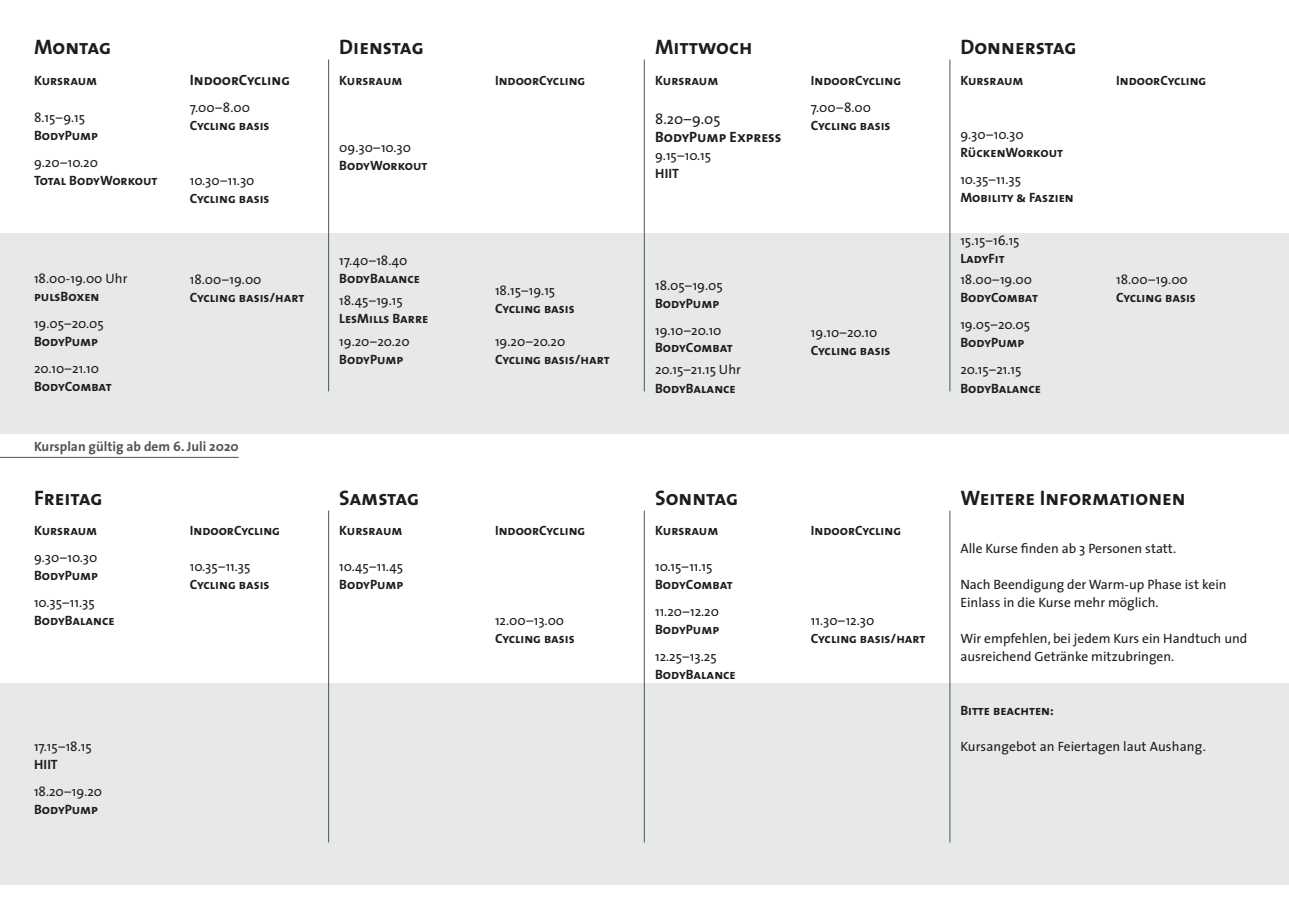
<style>
.page{position:relative;width:1289px;height:919px;background:#fff}
.page>*{position:absolute;margin:0;border:0;box-sizing:border-box;transform-origin:0 0}
.Absatzformat_1{font:21px "The Sans Bold Caps";color:#1d1d1b}
.Absatzformat_1-2{font:15px "The Sans Bold Caps";color:#1d1d1b}
.Absatzformat_1-3{font:15px "The Sans";color:#1d1d1b}
.Absatzformat_1-4{font:13.5px/18px "The Sans";color:#1d1d1b}
.Absatzformat_1-5{font:13.5px "The Sans Bold Caps";color:#1d1d1b}
.t1{font:700 13.5px "The Sans";color:#505456}
</style>
<div class="page">
<div style="left:0;top:233px;width:1288px;height:201px;background:#e7e9e9"></div>
<div style="left:0;top:683px;width:1288px;height:201px;background:#e7e9e9"></div>
<hr style="left:0;top:457px;width:239px;height:1px;background:#505456">
<hr style="left:328px;top:60px;width:1px;height:331px;background:#505456">
<hr style="left:328px;top:510px;width:1px;height:332px;background:#505456">
<hr style="left:644px;top:60px;width:1px;height:331px;background:#505456">
<hr style="left:644px;top:510px;width:1px;height:332px;background:#505456">
<hr style="left:949px;top:60px;width:1px;height:331px;background:#505456">
<hr style="left:949px;top:510px;width:1px;height:332px;background:#505456">
<p class="Absatzformat_1" style="left:34px;top:29px;width:79px">Montag</p>
<p class="Absatzformat_1-5" style="left:34px;top:69px;width:65px">Kursraum</p>
<p class="Absatzformat_1-4" style="left:34px;top:108px;width:53px">8.15–9.15</p>
<p class="Absatzformat_1-5" style="left:34px;top:124px;width:66px">BodyPump</p>
<p class="Absatzformat_1-4" style="left:34px;top:153px;width:65px">9.20–10.20</p>
<p class="Absatzformat_1-5" style="left:34px;top:169px;width:125px">Total BodyWorkout</p>
<p class="Absatzformat_1-4" style="left:34px;top:269px;width:95px">18.00-19.00 Uhr</p>
<p class="Absatzformat_1-5" style="left:34px;top:285px;width:67px">pulsBoxen</p>
<p class="Absatzformat_1-4" style="left:34px;top:314px;width:71px">19.05–20.05</p>
<p class="Absatzformat_1-5" style="left:34px;top:330px;width:66px">BodyPump</p>
<p class="Absatzformat_1-4" style="left:34px;top:359px;width:67px">20.10–21.10</p>
<p class="Absatzformat_1-5" style="left:34px;top:375px;width:79px">BodyCombat</p>
<p class="Absatzformat_1-2" style="left:190px;top:67px;width:102px">IndoorCycling</p>
<p class="Absatzformat_1-4" style="left:190px;top:98px;width:62px">7.00–8.00</p>
<p class="Absatzformat_1-5" style="left:190px;top:114px;width:81px">Cycling basis</p>
<p class="Absatzformat_1-4" style="left:190px;top:171px;width:66px">10.30–11.30</p>
<p class="Absatzformat_1-5" style="left:190px;top:187px;width:81px">Cycling basis</p>
<p class="Absatzformat_1-4" style="left:190px;top:270px;width:73px">18.00–19.00</p>
<p class="Absatzformat_1-5" style="left:190px;top:286px;width:116px">Cycling basis/hart</p>
<p class="t1" style="left:34px;top:435px;width:206px">Kursplan gültig ab dem 6. Juli 2020</p>
<p class="Absatzformat_1" style="left:34px;top:480px;width:70px">Freitag</p>
<p class="Absatzformat_1-5" style="left:34px;top:519px;width:65px">Kursraum</p>
<p class="Absatzformat_1-4" style="left:34px;top:548px;width:65px">9.30–10.30</p>
<p class="Absatzformat_1-5" style="left:34px;top:564px;width:66px">BodyPump</p>
<p class="Absatzformat_1-4" style="left:34px;top:593px;width:62px">10.35–11.35</p>
<p class="Absatzformat_1-5" style="left:34px;top:609px;width:82px">BodyBalance</p>
<p class="Absatzformat_1-5" style="left:190px;top:519px;width:92px">IndoorCycling</p>
<p class="Absatzformat_1-4" style="left:190px;top:557px;width:62px">10.35–11.35</p>
<p class="Absatzformat_1-5" style="left:190px;top:573px;width:81px">Cycling basis</p>
<p class="Absatzformat_1" style="left:339px;top:29px;width:86px">Dienstag</p>
<p class="Absatzformat_1-5" style="left:339px;top:69px;width:65px">Kursraum</p>
<p class="Absatzformat_1-4" style="left:339px;top:138px;width:73px">09.30–10.30</p>
<p class="Absatzformat_1-5" style="left:339px;top:154px;width:90px">BodyWorkout</p>
<p class="Absatzformat_1-4" style="left:339px;top:251px;width:70px">17.40–18.40</p>
<p class="Absatzformat_1-5" style="left:339px;top:267px;width:82px">BodyBalance</p>
<p class="Absatzformat_1-4" style="left:339px;top:291px;width:65px">18.45–19.15</p>
<p class="Absatzformat_1-5" style="left:339px;top:307px;width:90px">LesMills Barre</p>
<p class="Absatzformat_1-4" style="left:339px;top:332px;width:72px">19.20–20.20</p>
<p class="Absatzformat_1-5" style="left:339px;top:348px;width:66px">BodyPump</p>
<p class="Absatzformat_1" style="left:339px;top:480px;width:82px">Samstag</p>
<p class="Absatzformat_1-5" style="left:339px;top:519px;width:65px">Kursraum</p>
<p class="Absatzformat_1-4" style="left:339px;top:557px;width:65px">10.45–11.45</p>
<p class="Absatzformat_1-5" style="left:339px;top:573px;width:66px">BodyPump</p>
<p class="Absatzformat_1-4" style="left:34px;top:737px;width:59px">17.15–18.15</p>
<p class="Absatzformat_1-5" style="left:34px;top:753px;width:25px">HIIT</p>
<p class="Absatzformat_1-4" style="left:34px;top:782px;width:70px">18.20–19.20</p>
<p class="Absatzformat_1-5" style="left:34px;top:798px;width:66px">BodyPump</p>
<p class="Absatzformat_1-5" style="left:495px;top:69px;width:92px">IndoorCycling</p>
<p class="Absatzformat_1-4" style="left:495px;top:281px;width:62px">18.15–19.15</p>
<p class="Absatzformat_1-5" style="left:495px;top:297px;width:81px">Cycling basis</p>
<p class="Absatzformat_1-4" style="left:495px;top:332px;width:72px">19.20–20.20</p>
<p class="Absatzformat_1-5" style="left:495px;top:348px;width:116px">Cycling basis/hart</p>
<p class="Absatzformat_1" style="left:655px;top:29px;width:99px">Mittwoch</p>
<p class="Absatzformat_1-5" style="left:655px;top:69px;width:65px">Kursraum</p>
<p class="Absatzformat_1-3" style="left:655px;top:106px;width:67px">8.20–9.05</p>
<p class="Absatzformat_1-2" style="left:655px;top:124px;width:128px">BodyPump Express</p>
<p class="Absatzformat_1-4" style="left:655px;top:146px;width:58px">9.15–10.15</p>
<p class="Absatzformat_1-5" style="left:655px;top:162px;width:25px">HIIT</p>
<p class="Absatzformat_1-5" style="left:811px;top:69px;width:92px">IndoorCycling</p>
<p class="Absatzformat_1-4" style="left:811px;top:98px;width:62px">7.00–8.00</p>
<p class="Absatzformat_1-5" style="left:811px;top:114px;width:81px">Cycling basis</p>
<p class="Absatzformat_1-4" style="left:655px;top:276px;width:69px">18.05–19.05</p>
<p class="Absatzformat_1-5" style="left:655px;top:292px;width:66px">BodyPump</p>
<p class="Absatzformat_1-4" style="left:655px;top:321px;width:68px">19.10–20.10</p>
<p class="Absatzformat_1-5" style="left:655px;top:336px;width:79px">BodyCombat</p>
<p class="Absatzformat_1-4" style="left:655px;top:360px;width:87px">20.15–21.15 Uhr</p>
<p class="Absatzformat_1-5" style="left:655px;top:376px;width:82px">BodyBalance</p>
<p class="Absatzformat_1-4" style="left:811px;top:323px;width:68px">19.10–20.10</p>
<p class="Absatzformat_1-5" style="left:811px;top:339px;width:81px">Cycling basis</p>
<p class="Absatzformat_1" style="left:960px;top:29px;width:118px">Donnerstag</p>
<p class="Absatzformat_1-5" style="left:960px;top:69px;width:65px">Kursraum</p>
<p class="Absatzformat_1-4" style="left:960px;top:125px;width:65px">9.30–10.30</p>
<p class="Absatzformat_1-5" style="left:960px;top:141px;width:104px">RückenWorkout</p>
<p class="Absatzformat_1-4" style="left:960px;top:170px;width:62px">10.35–11.35</p>
<p class="Absatzformat_1-5" style="left:960px;top:186px;width:115px">Mobility &amp; Faszien</p>
<p class="Absatzformat_1-4" style="left:960px;top:231px;width:61px">15.15–16.15</p>
<p class="Absatzformat_1-5" style="left:960px;top:247px;width:46px">LadyFit</p>
<p class="Absatzformat_1-4" style="left:960px;top:270px;width:73px">18.00–19.00</p>
<p class="Absatzformat_1-5" style="left:960px;top:286px;width:79px">BodyCombat</p>
<p class="Absatzformat_1-4" style="left:960px;top:315px;width:71px">19.05–20.05</p>
<p class="Absatzformat_1-5" style="left:960px;top:331px;width:66px">BodyPump</p>
<p class="Absatzformat_1-4" style="left:960px;top:360px;width:62px">20.15–21.15</p>
<p class="Absatzformat_1-5" style="left:960px;top:376px;width:82px">BodyBalance</p>
<p class="Absatzformat_1-5" style="left:1116px;top:69px;width:92px">IndoorCycling</p>
<p class="Absatzformat_1-4" style="left:1116px;top:270px;width:73px">18.00–19.00</p>
<p class="Absatzformat_1-5" style="left:1116px;top:286px;width:81px">Cycling basis</p>
<p class="Absatzformat_1-5" style="left:495px;top:519px;width:92px">IndoorCycling</p>
<p class="Absatzformat_1-4" style="left:495px;top:611px;width:71px">12.00–13.00</p>
<p class="Absatzformat_1-5" style="left:495px;top:627px;width:81px">Cycling basis</p>
<p class="Absatzformat_1" style="left:655px;top:480px;width:85px">Sonntag</p>
<p class="Absatzformat_1-5" style="left:655px;top:519px;width:65px">Kursraum</p>
<p class="Absatzformat_1-4" style="left:655px;top:557px;width:59px">10.15–11.15</p>
<p class="Absatzformat_1-5" style="left:655px;top:573px;width:79px">BodyCombat</p>
<p class="Absatzformat_1-4" style="left:655px;top:602px;width:65px">11.20–12.20</p>
<p class="Absatzformat_1-5" style="left:655px;top:618px;width:66px">BodyPump</p>
<p class="Absatzformat_1-4" style="left:655px;top:647px;width:63px">12.25–13.25</p>
<p class="Absatzformat_1-5" style="left:655px;top:663px;width:82px">BodyBalance</p>
<p class="Absatzformat_1-5" style="left:811px;top:519px;width:92px">IndoorCycling</p>
<p class="Absatzformat_1-4" style="left:811px;top:611px;width:65px">11.30–12.30</p>
<p class="Absatzformat_1-5" style="left:811px;top:627px;width:116px">Cycling basis/hart</p>
<p class="Absatzformat_1" style="left:960px;top:480px;width:227px">Weitere Informationen</p>
<p class="Absatzformat_1-4" style="left:960px;top:539px;width:217px">Alle Kurse finden ab 3 Personen statt.</p>
<p class="Absatzformat_1-4" style="left:960px;top:575px;width:268px">Nach Beendigung der Warm-up Phase ist kein<br>Einlass in die Kurse mehr möglich.</p>
<p class="Absatzformat_1-4" style="left:960px;top:629px;width:288px">Wir empfehlen, bei jedem Kurs ein Handtuch und</p>
<p class="Absatzformat_1-4" style="left:960px;top:647px;width:215px">ausreichend Getränke mitzubringen.</p>
<p class="Absatzformat_1-5" style="left:960px;top:699px;width:95px">Bitte beachten:</p>
<p class="Absatzformat_1-4" style="left:960px;top:737px;width:247px">Kursangebot an Feiertagen laut Aushang.</p>
</div>
